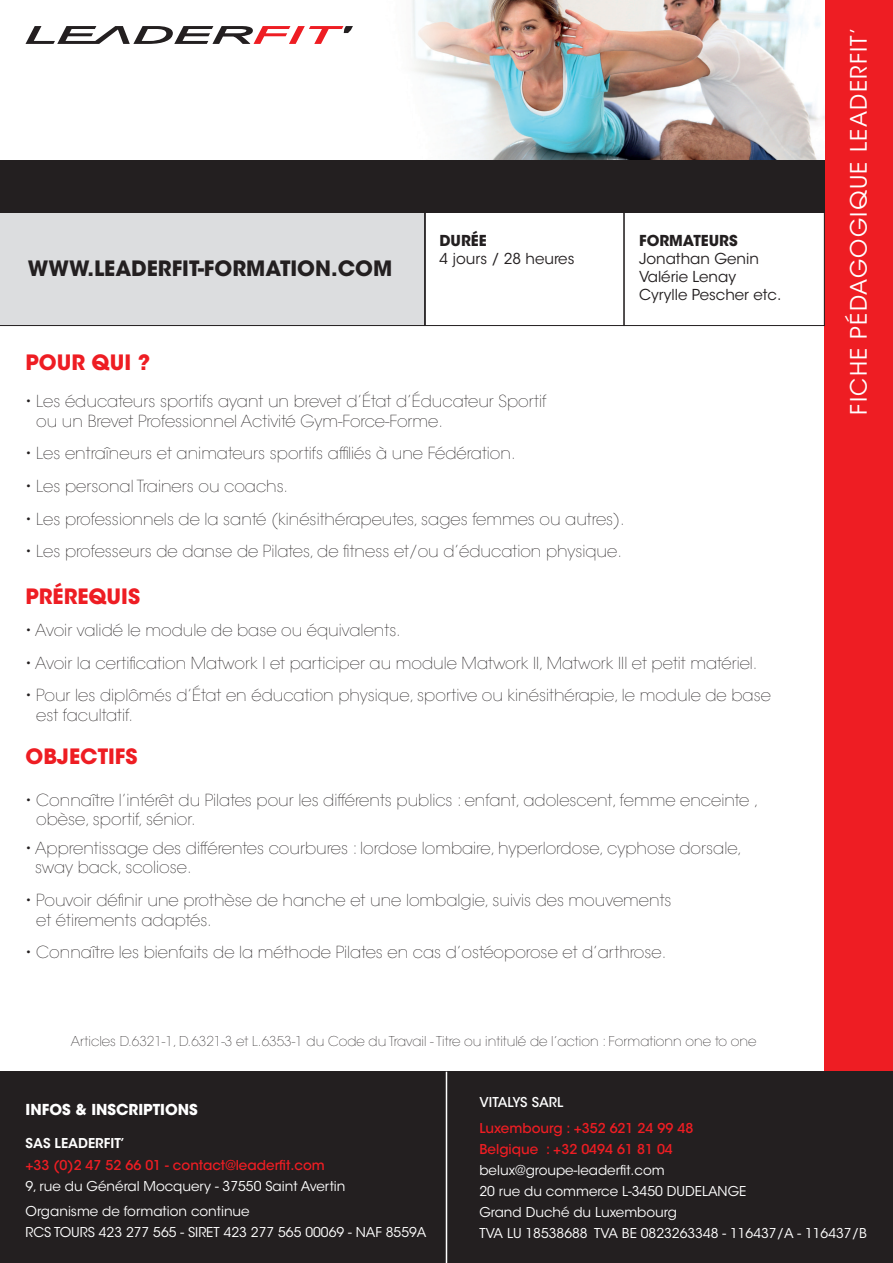
<style>
.page{position:relative;width:893px;height:1263px;background:#fff}
.page>*{position:absolute;margin:0;border:0;box-sizing:border-box;transform-origin:0 0}
.t1{font:22.5px "ITC Avant Garde Std";letter-spacing:.06em;color:#fff}
.t2{font:700 21px "ITC Avant Garde Std";color:#231f20}
.t3{font:700 21px "ITC Avant Garde Std";color:#ee1d23}
.t4{font:200 16.5px/19.8px "ITC Avant Garde Std";color:#231f20}
.t5{font:15px/18px "ITC Avant Garde Std";color:#231f20}
.t6{font:700 15px "ITC Avant Garde Std";color:#fff}
.t7{font:700 15px "ITC Avant Garde Std";color:#231f20}
.t8{font:13.5px/21px "ITC Avant Garde Std";color:#fff}
.t9{font:200 13.5px "ITC Avant Garde Std";color:#231f20}
.t10{font:500 13.5px/21px "ITC Avant Garde Std";color:#ee1d23}
.t11{font:600 13.5px "ITC Avant Garde Std";color:#fff}
.t12{font:500 13.5px "ITC Avant Garde Std";color:#fff}
</style>
<div class="page">
<div style="left:825px;top:0;width:68px;height:1072px;background:#ee1d23"></div>
<div style="left:0;top:1072px;width:893px;height:191px;background:#231f20"></div>
<hr style="left:446px;top:1072px;width:1px;height:191px;background:#fff">
<img style="left:25px;top:0;width:800px;height:160px">
<svg style="left:26px;top:26px;width:327px;height:18px"></svg>
<div style="left:624px;top:210px;width:201px;height:116px;border:1px solid #231f20"></div>
<div style="left:0;top:213px;width:425px;height:113px;background:#dcdddf"></div>
<div style="left:425px;top:210px;width:199px;height:116px;border:1px solid #231f20"></div>
<div style="left:0;top:160px;width:825px;height:53px;background:#231f20"></div>
<p class="t2" style="left:28px;top:254px;width:366px">WWW.LEADERFIT-FORMATION.COM</p>
<p class="t7" style="left:439px;top:231px;width:49px">DURÉE</p>
<p class="t5" style="left:439px;top:250px;width:137px">4 jours / 28 heures</p>
<p class="t7" style="left:639px;top:231px;width:100px">FORMATEURS</p>
<p class="t5" style="left:639px;top:250px;width:144px">Jonathan Genin<br>Valérie Lenay<br>Cyrylle Pescher etc.</p>
<p class="t3" style="left:26px;top:349px;width:126px">POUR QUI ?</p>
<p class="t4" style="left:36px;top:392px;width:512px;text-indent:-11px">• Les éducateurs sportifs ayant un brevet d’État d’Éducateur Sportif ou un Brevet Professionnel Activité Gym-Force-Forme.</p>
<p class="t4" style="left:26px;top:444px;width:492px">• Les entraîneurs et animateurs sportifs affiliés à une Fédération.</p>
<p class="t4" style="left:26px;top:477px;width:264px">• Les personal Trainers ou coachs.</p>
<p class="t4" style="left:26px;top:509px;width:601px">• Les professionnels de la santé (kinésithérapeutes, sages femmes ou autres).</p>
<p class="t4" style="left:26px;top:542px;width:598px">• Les professeurs de danse de Pilates, de fitness et/ou d’éducation physique.</p>
<p class="t3" style="left:26px;top:582px;width:116px">PRÉREQUIS</p>
<p class="t4" style="left:26px;top:621px;width:377px">• Avoir validé le module de base ou équivalents.</p>
<p class="t4" style="left:26px;top:653px;width:733px">• Avoir la certification Matwork I et participer au module Matwork II, Matwork III et petit matériel.</p>
<p class="t4" style="left:36px;top:686px;width:736px;text-indent:-11px">• Pour les diplômés d’État en éducation physique, sportive ou kinésithérapie, le module de base est facultatif.</p>
<p class="t3" style="left:26px;top:743px;width:114px">OBJECTIFS</p>
<p class="t4" style="left:36px;top:790px;width:724px;text-indent:-11px">• Connaître l’intérêt du Pilates pour les différents publics : enfant, adolescent, femme enceinte , obèse, sportif, sénior.</p>
<p class="t4" style="left:35px;top:838px;width:708px;text-indent:-10px">• Apprentissage des différentes courbures : lordose lombaire, hyperlordose, cyphose dorsale, sway back, scoliose.</p>
<p class="t4" style="left:36px;top:890px;width:637px;text-indent:-11px">• Pouvoir définir une prothèse de hanche et une lombalgie, suivis des mouvements et étirements adaptés.</p>
<p class="t4" style="left:26px;top:943px;width:642px">• Connaître les bienfaits de la méthode Pilates en cas d’ostéoporose et d’arthrose.</p>
<p class="t9" style="left:71px;top:1033px;width:687px">Articles D.6321-1, D.6321-3 et L.6353-1 du Code du Travail - Titre ou intitulé de l’action : Formationn one to one</p>
<h1 class="t1" style="left:845px;top:415px;width:389px;rotate:-90deg">FICHE PÉDAGOGIQUE LEADERFIT’</h1>
<p class="t6" style="left:26px;top:1100px;width:174px">INFOS &amp; INSCRIPTIONS</p>
<p class="t11" style="left:26px;top:1134px;width:101px">SAS LEADERFIT’</p>
<p class="t10" style="left:26px;top:1154px;width:301px">+33 (0)2 47 52 66 01 - contact@leaderfit.com</p>
<p class="t8" style="left:26px;top:1173px;width:321px;line-height:25.2px">9, rue du Général Mocquery - 37550 Saint Avertin<br>Organisme de formation continue</p>
<p class="t8" style="left:26px;top:1221px;width:402px">RCS TOURS 423 277 565 - SIRET 423 277 565 00069 - NAF 8559A</p>
<p class="t12" style="left:479px;top:1094px;width:85px">VITALYS SARL</p>
<p class="t10" style="left:479px;top:1117px;width:215px">Luxembourg : +352 621 24 99 48<br>Belgique : +32 0494 61 81 04</p>
<p class="t8" style="left:479px;top:1159px;width:389px">belux@groupe-leaderfit.com<br>20 rue du commerce L-3450 DUDELANGE<br>Grand Duché du Luxembourg<br>TVA LU 18538688 TVA BE 0823263348 - 116437/A - 116437/B</p>
</div>
